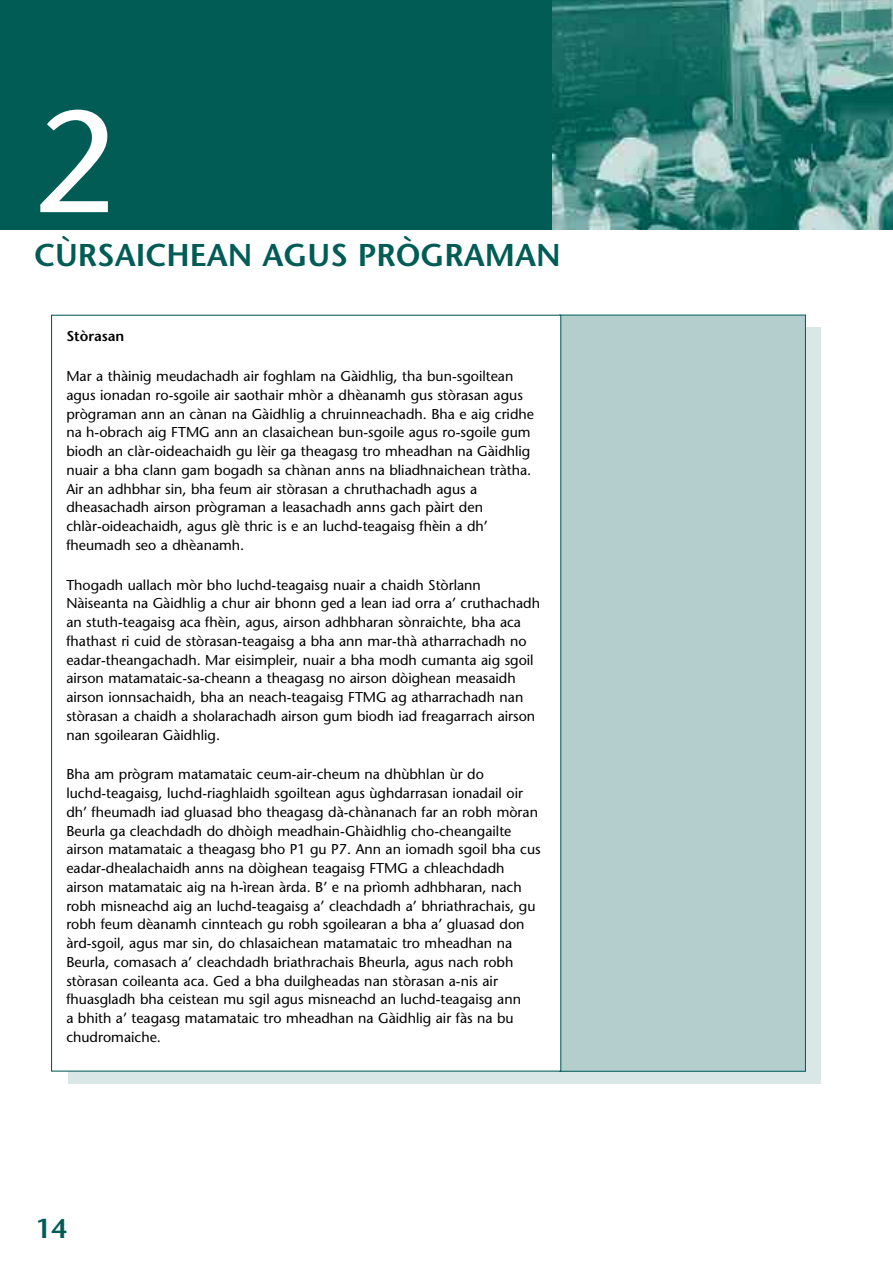
<style>
.page{position:relative;width:893px;height:1263px;background:#fff}
.page>*{position:absolute;margin:0;border:0;box-sizing:border-box;transform-origin:0 0}
.t1{font:144px "Stone Sans";color:#fff}
.t2{font:600 31.5px "Stone Sans";color:#005c55}
.t3{font:600 27px "Stone Sans";color:#005c55}
.t4{font:14.25px/18.8px "Stone Sans";color:#000}
.t5{font:600 14.25px "Stone Sans";color:#000}
</style>
<div class="page">
<div style="left:0;top:0;width:893px;height:230px;background:#005c55"></div>
<img style="left:553px;top:0;width:340px;height:230px">
<div style="left:68px;top:327px;width:753px;height:757px;background:#d9e7e6"></div>
<div style="left:560px;top:315px;width:245px;height:756px;background:#b3cecc"></div>
<div style="left:52px;top:315px;width:509px;height:756px;background:#fff"></div>
<h1 class="t1" style="left:34px;top:106px;width:84px">2</h1>
<h2 class="t2" style="left:34px;top:242px;width:528px">CÙRSAICHEAN AGUS PRÒGRAMAN</h2>
<p class="t5" style="left:66px;top:331px;width:60px">Stòrasan</p>
<p class="t4" style="left:66px;top:368px;width:469px">Mar a thàinig meudachadh air foghlam na Gàidhlig, tha bun-sgoiltean agus ionadan ro-sgoile air saothair mhòr a dhèanamh gus stòrasan agus prògraman ann an cànan na Gàidhlig a chruinneachadh. Bha e aig cridhe na h-obrach aig FTMG ann an clasaichean bun-sgoile agus ro-sgoile gum biodh an clàr-oideachaidh gu lèir ga theagasg tro mheadhan na Gàidhlig nuair a bha clann gam bogadh sa chànan anns na bliadhnaichean tràtha.<br>Air an adhbhar sin, bha feum air stòrasan a chruthachadh agus a dheasachadh airson prògraman a leasachadh anns gach pàirt den chlàr-oideachaidh, agus glè thric is e an luchd-teagaisg fhèin a dh’ fheumadh seo a dhèanamh.</p>
<p class="t4" style="left:66px;top:577px;width:475px">Thogadh uallach mòr bho luchd-teagaisg nuair a chaidh Stòrlann Nàiseanta na Gàidhlig a chur air bhonn ged a lean iad orra a’ cruthachadh an stuth-teagaisg aca fhèin, agus, airson adhbharan sònraichte, bha aca fhathast ri cuid de stòrasan-teagaisg a bha ann mar-thà atharrachadh no eadar-theangachadh. Mar eisimpleir, nuair a bha modh cumanta aig sgoil airson matamataic-sa-cheann a theagasg no airson dòighean measaidh airson ionnsachaidh, bha an neach-teagaisg FTMG ag atharrachadh nan stòrasan a chaidh a sholarachadh airson gum biodh iad freagarrach airson nan sgoilearan Gàidhlig.</p>
<p class="t4" style="left:66px;top:766px;width:476px">Bha am prògram matamataic ceum-air-cheum na dhùbhlan ùr do luchd-teagaisg, luchd-riaghlaidh sgoiltean agus ùghdarrasan ionadail oir dh’ fheumadh iad gluasad bho theagasg dà-chànanach far an robh mòran Beurla ga cleachdadh do dhòigh meadhain-Ghàidhlig cho-cheangailte airson matamataic a theagasg bho P1 gu P7. Ann an iomadh sgoil bha cus eadar-dhealachaidh anns na dòighean teagaisg FTMG a chleachdadh airson matamataic aig na h-ìrean àrda. B’ e na prìomh adhbharan, nach robh misneachd aig an luchd-teagaisg a’ cleachdadh a’ bhriathrachais, gu robh feum dèanamh cinnteach gu robh sgoilearan a bha a’ gluasad don àrd-sgoil, agus mar sin, do chlasaichean matamataic tro mheadhan na Beurla, comasach a’ cleachdadh briathrachais Bheurla, agus nach robh stòrasan coileanta aca. Ged a bha duilgheadas nan stòrasan a-nis air fhuasgladh bha ceistean mu sgil agus misneachd an luchd-teagaisg ann<br>a bhith a’ teagasg matamataic tro mheadhan na Gàidhlig air fàs na bu chudromaiche.</p>
<h3 class="t3" style="left:36px;top:1218px;width:32px">14</h3>
</div>
